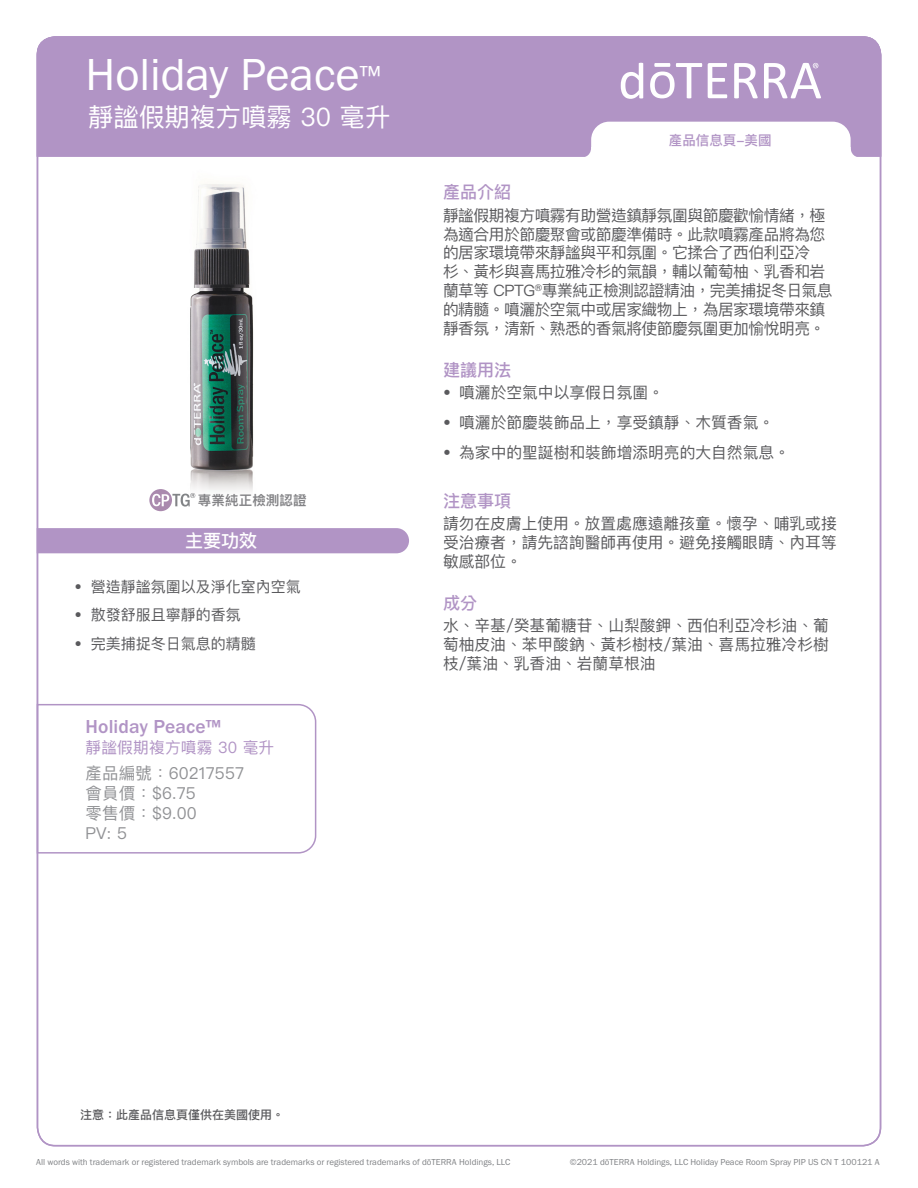
<style>
.page{position:relative;width:918px;height:1188px;background:#fff}
.page>*{position:absolute;margin:0;border:0;box-sizing:border-box;transform-origin:0 0}
.Main_H1{font:46.5px "Franklin Gothic URW Boo";color:#fff}
.Main_H2{font:25.5px "Ping Fang TC";color:#fff}
.Tag_H1{font:500 19.5px "Franklin Gothic URW";letter-spacing:.01em;color:#b194c5}
.t1{font:500 18px "Ping Fang TC";color:#fff}
.Purple_Headers{font:500 17.1px "Ping Fang TC";color:#b194c5}
.Tag_details{font:16.5px "Ping Fang TC";letter-spacing:.01em;color:#919295}
.Body{font:15.75px/18.9px "Ping Fang TC";letter-spacing:-.03em;color:#5a5a5d;text-align:justify}
.Body-2{font:15.75px "Ping Fang TC";color:#5a5a5d}
.Tag_H2{font:15.75px "Ping Fang TC";letter-spacing:.01em;color:#b194c5}
.t2{font:15px "Ping Fang TC";color:#5a5a5d}
.Purple_Headers-2{font:500 13.5px "Ping Fang TC";color:#b194c5}
.Tag_details-2{font:600 13.5px "Ping Fang TC";letter-spacing:.01em;color:#828285}
.Directions_Bold_Attr{font:500 12px "Ping Fang TC";color:#5a5a5d}
.t3{font:9px "Franklin Gothic URW Boo";color:#808285}
.s1{font-size:27px}
</style>
<div class="page">
<img style="left:190px;top:184px;width:64px;height:313px">
<div style="left:37px;top:36px;width:844px;height:121px;background:#b194c5"></div>
<svg style="left:734px;top:63px;width:24px;height:35px"></svg>
<svg style="left:708px;top:63px;width:19px;height:35px"></svg>
<svg style="left:650px;top:63px;width:52px;height:35px"></svg>
<svg style="left:621px;top:63px;width:22px;height:36px"></svg>
<svg style="left:764px;top:63px;width:57px;height:35px"></svg>
<svg style="left:581px;top:122px;width:280px;height:35px"></svg>
<div style="left:37px;top:528px;width:372px;height:25px;background:#b194c5"></div>
<svg style="left:36px;top:703px;width:281px;height:151px"></svg>
<svg style="left:149px;top:489px;width:46px;height:22px"></svg>
<p class="Main_H1" style="left:85px;top:46px;width:297px">Holiday Peace<span class="s1">™</span></p>
<p class="Main_H2" style="left:88px;top:101px;width:304px">靜謐假期複方噴霧 30 毫升</p>
<p class="Tag_details-2" style="left:198px;top:492px;width:110px">專業純正檢測認證</p>
<p class="t1" style="left:185px;top:530px;width:74px">主要功效</p>
<p class="t2" style="left:75px;top:577px;width:228px">• 營造靜謐氛圍以及淨化室內空氣</p>
<p class="t2" style="left:75px;top:606px;width:168px">• 散發舒服且寧靜的香氛</p>
<p class="t2" style="left:75px;top:635px;width:183px">• 完美捕捉冬日氣息的精髓</p>
<p class="Tag_H1" style="left:85px;top:715px;width:137px">Holiday Peace™</p>
<p class="Tag_H2" style="left:85px;top:737px;width:190px">靜謐假期複方噴霧 30 毫升</p>
<p class="Tag_details" style="left:85px;top:763px;width:160px">產品編號：60217557</p>
<p class="Tag_details" style="left:85px;top:783px;width:112px">會員價：$6.75</p>
<p class="Tag_details" style="left:85px;top:803px;width:113px">零售價：$9.00</p>
<p class="Tag_details" style="left:85px;top:823px;width:43px">PV: 5</p>
<p class="Purple_Headers-2" style="left:669px;top:132px;width:104px">產品信息頁-美國</p>
<p class="Purple_Headers" style="left:443px;top:182px;width:70px">產品介紹</p>
<p class="Body" style="left:443px;top:206px;width:391px;text-align:left">靜謐假期複方噴霧有助營造鎮靜氛圍與節慶歡愉情緒，極為適合用於節慶聚會或節慶準備時。此款噴霧產品將為您的居家環境帶來靜謐與平和氛圍。它揉合了西伯利亞冷<br>杉、黃杉與喜馬拉雅冷杉的氣韻，輔以葡萄柚、乳香和岩蘭草等 CPTG<sup>®</sup>專業純正檢測認證精油，完美捕捉冬日氣息的精髓。噴灑於空氣中或居家織物上，為居家環境帶來鎮靜香氛，清新、熟悉的香氣將使節慶氛圍更加愉悅明亮。</p>
<p class="Purple_Headers" style="left:443px;top:359px;width:70px">建議用法</p>
<p class="Body-2" style="left:443px;top:383px;width:222px">• 噴灑於空氣中以享假日氛圍。</p>
<p class="Body-2" style="left:443px;top:413px;width:333px">• 噴灑於節慶裝飾品上，享受鎮靜、木質香氣。</p>
<p class="Body-2" style="left:443px;top:442px;width:348px">• 為家中的聖誕樹和裝飾增添明亮的大自然氣息。</p>
<p class="Purple_Headers" style="left:443px;top:490px;width:70px">注意事項</p>
<p class="Body" style="left:443px;top:514px;width:395px">請勿在皮膚上使用。放置處應遠離孩童。懷孕、哺乳或接受治療者，請先諮詢醫師再使用。避免接觸眼睛、內耳等敏感部位。</p>
<p class="Purple_Headers" style="left:443px;top:592px;width:36px">成分</p>
<p class="Body" style="left:443px;top:616px;width:387px">水、辛基/癸基葡糖苷、山梨酸鉀、西伯利亞冷杉油、葡萄柚皮油、苯甲酸鈉、黃杉樹枝/葉油、喜馬拉雅冷杉樹枝/葉油、乳香油、岩蘭草根油</p>
<p class="Directions_Bold_Attr" style="left:80px;top:1107px;width:206px">注意：此產品信息頁僅供在美國使用。</p>
<p class="t3" style="left:36px;top:1156px;width:476px">All words with trademark or registered trademark symbols are trademarks or registered trademarks of dōTERRA Holdings, LLC</p>
<p class="t3" style="left:570px;top:1156px;width:312px">©2021 dōTERRA Holdings, LLC Holiday Peace Room Spray PIP US CN T 100121 A</p>
</div>
